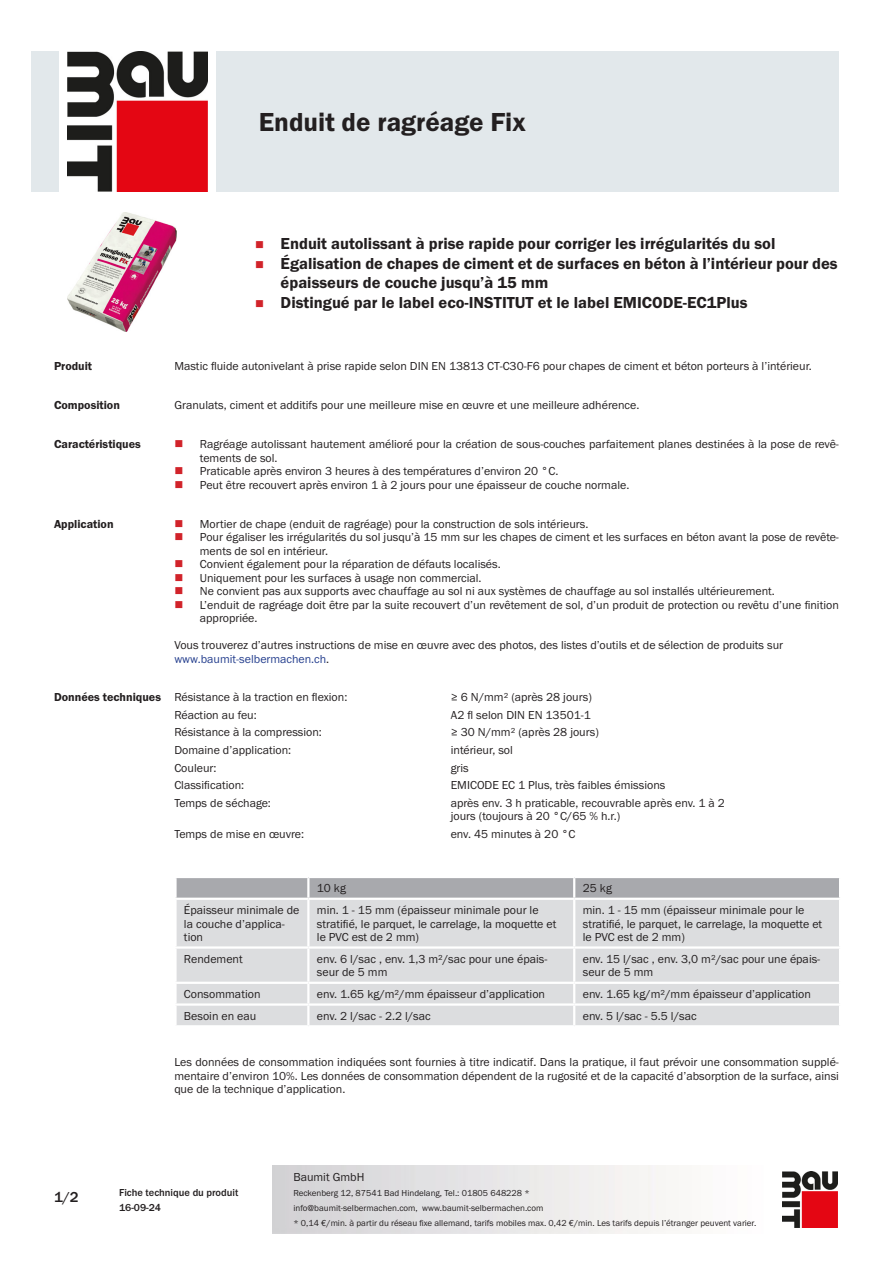
<style>
.page{position:relative;width:893px;height:1263px;background:#fff}
.page>*{position:absolute;margin:0;border:0;box-sizing:border-box;transform-origin:0 0}
.PDS_Produktname{font:27px "BM Franklin Gothic URW Dem";color:#231f20}
.t1{font:16.5px/19.5px "BM Franklin Gothic URW Dem";color:#231f20}
.t2{font:500 15px "BM Franklin Gothic URW";color:#231f20}
.PDS_Standard{font:12px/13.5px "BM Franklin Gothic URW Boo";color:#231f20}
.PDS_Standard_linksbü{font:12px/13.5px "BM Franklin Gothic URW Boo";color:#231f20}
.PDS_Header{font:12px "BM Franklin Gothic URW Dem";color:#231f20}
.PDS_Standard-2{font:12px "BM Franklin Gothic URW Boo";color:#253f8e}
.t3{font:500 10.5px/15px "BM Franklin Gothic URW";color:#231f20}
.t4{font:9px/15px "BM Franklin Gothic URW Boo";color:#231f20}
.s1{color:#231f20}
</style>
<div class="page">
<img style="left:782px;top:1171px;width:56px;height:56px">
<div style="left:32px;top:51px;width:27px;height:140px;background:#e2e8eb"></div>
<img style="left:68px;top:51px;width:139px;height:140px">
<div style="left:216px;top:51px;width:623px;height:140px;background:#e2e8eb"></div>
<img style="left:68px;top:213px;width:109px;height:119px">
<svg style="left:177px;top:878px;width:662px;height:20px;background:#aaabaf"></svg>
<div style="left:177px;top:900px;width:662px;height:125px;background:#dcdddf"></div>
<hr style="left:307px;top:878px;width:2px;height:20px;background:#fff">
<hr style="left:573px;top:878px;width:2px;height:20px;background:#fff">
<hr style="left:307px;top:900px;width:2px;height:46px;background:#fff">
<hr style="left:573px;top:900px;width:2px;height:46px;background:#fff">
<hr style="left:174px;top:946px;width:134px;height:3px;background:#fff">
<hr style="left:308px;top:946px;width:266px;height:3px;background:#fff">
<hr style="left:307px;top:949px;width:2px;height:33px;background:#fff">
<hr style="left:574px;top:946px;width:267px;height:3px;background:#fff">
<hr style="left:573px;top:949px;width:2px;height:33px;background:#fff">
<hr style="left:174px;top:982px;width:134px;height:2px;background:#fff">
<hr style="left:308px;top:982px;width:266px;height:2px;background:#fff">
<hr style="left:574px;top:982px;width:267px;height:2px;background:#fff">
<hr style="left:174px;top:1003px;width:134px;height:3px;background:#fff">
<hr style="left:308px;top:1003px;width:266px;height:3px;background:#fff">
<svg style="left:307px;top:984px;width:2px;height:41px"></svg>
<hr style="left:574px;top:1003px;width:267px;height:3px;background:#fff">
<svg style="left:573px;top:984px;width:2px;height:41px"></svg>
<p class="PDS_Produktname" style="left:259px;top:106px;width:268px">Enduit de ragréage Fix</p>
<p class="t1" style="left:281px;top:234px;width:496px">Enduit autolissant à prise rapide pour corriger les irrégularités du sol</p>
<p class="t1" style="left:281px;top:254px;width:559px">Égalisation de chapes de ciment et de surfaces en béton à l’intérieur pour des épaisseurs de couche jusqu’à 15 mm</p>
<p class="t1" style="left:281px;top:293px;width:468px">Distingué par le label eco-INSTITUT et le label EMICODE-EC1Plus</p>
<p class="PDS_Header" style="left:54px;top:359px;width:40px">Produit</p>
<p class="PDS_Standard" style="left:174px;top:360px;width:639px">Mastic fluide autonivelant à prise rapide selon DIN EN 13813 CT-C30-F6 pour chapes de ciment et béton porteurs à l’intérieur.</p>
<p class="PDS_Header" style="left:54px;top:398px;width:67px">Composition</p>
<p class="PDS_Standard" style="left:174px;top:399px;width:467px">Granulats, ciment et additifs pour une meilleure mise en œuvre et une meilleure adhérence.</p>
<p class="PDS_Header" style="left:54px;top:437px;width:88px">Caractéristiques</p>
<p class="PDS_Standard" style="left:200px;top:438px;width:641px">Ragréage autolissant hautement amélioré pour la création de sous-couches parfaitement planes destinées à la pose de revê&shy;tements de sol.</p>
<p class="PDS_Standard" style="left:200px;top:465px;width:360px">Praticable après environ 3 heures à des températures d’environ 20 °C.</p>
<p class="PDS_Standard" style="left:200px;top:478px;width:431px">Peut être recouvert après environ 1 à 2 jours pour une épaisseur de couche normale.</p>
<p class="PDS_Header" style="left:54px;top:516px;width:61px">Application</p>
<p class="PDS_Standard" style="left:200px;top:517px;width:390px">Mortier de chape (enduit de ragréage) pour la construction de sols intérieurs.</p>
<p class="PDS_Standard" style="left:200px;top:530px;width:641px">Pour égaliser les irrégularités du sol jusqu’à 15 mm sur les chapes de ciment et les surfaces en béton avant la pose de revête&shy;ments de sol en intérieur.</p>
<p class="PDS_Standard" style="left:200px;top:557px;width:302px">Convient également pour la réparation de défauts localisés.</p>
<p class="PDS_Standard" style="left:200px;top:571px;width:283px">Uniquement pour les surfaces à usage non commercial.</p>
<p class="PDS_Standard" style="left:200px;top:584px;width:576px">Ne convient pas aux supports avec chauffage au sol ni aux systèmes de chauffage au sol installés ultérieurement.</p>
<p class="PDS_Standard" style="left:200px;top:598px;width:640px">L’enduit de ragréage doit être par la suite recouvert d’un revêtement de sol, d’un produit de protection ou revêtu d’une finition appropriée.</p>
<p class="PDS_Standard" style="left:174px;top:638px;width:610px">Vous trouverez d’autres instructions de mise en œuvre avec des photos, des listes d’outils et de sélection de produits sur</p>
<p class="PDS_Standard-2" style="left:174px;top:651px;width:156px">www.baumit-selbermachen.ch<span class="s1">.</span></p>
<p class="PDS_Header" style="left:54px;top:690px;width:109px">Données techniques</p>
<p class="PDS_Standard_linksbü" style="left:174px;top:691px;width:175px">Résistance à la traction en flexion:</p>
<p class="PDS_Standard_linksbü" style="left:451px;top:691px;width:143px">≥ 6 N/mm² (après 28 jours)</p>
<p class="PDS_Standard_linksbü" style="left:174px;top:708px;width:84px">Réaction au feu:</p>
<p class="PDS_Standard_linksbü" style="left:451px;top:708px;width:142px">A2 fl selon DIN EN 13501-1</p>
<p class="PDS_Standard_linksbü" style="left:174px;top:726px;width:149px">Résistance à la compression:</p>
<p class="PDS_Standard_linksbü" style="left:451px;top:726px;width:150px">≥ 30 N/mm² (après 28 jours)</p>
<p class="PDS_Standard_linksbü" style="left:174px;top:743px;width:118px">Domaine d’application:</p>
<p class="PDS_Standard_linksbü" style="left:451px;top:743px;width:64px">intérieur, sol</p>
<p class="PDS_Standard_linksbü" style="left:174px;top:761px;width:44px">Couleur:</p>
<p class="PDS_Standard_linksbü" style="left:451px;top:761px;width:20px">gris</p>
<p class="PDS_Standard_linksbü" style="left:174px;top:778px;width:71px">Classification:</p>
<p class="PDS_Standard_linksbü" style="left:451px;top:778px;width:216px">EMICODE EC 1 Plus, très faibles émissions</p>
<p class="PDS_Standard_linksbü" style="left:174px;top:796px;width:98px">Temps de séchage:</p>
<p class="PDS_Standard_linksbü" style="left:451px;top:796px;width:276px">après env. 3 h praticable, recouvrable après env. 1 à 2 jours (toujours à 20 °C/65 % h.r.)</p>
<p class="PDS_Standard_linksbü" style="left:174px;top:827px;width:131px">Temps de mise en œuvre:</p>
<p class="PDS_Standard_linksbü" style="left:451px;top:827px;width:126px">env. 45 minutes à 20 °C</p>
<p class="PDS_Standard_linksbü" style="left:317px;top:882px;width:31px">10 kg</p>
<p class="PDS_Standard_linksbü" style="left:583px;top:882px;width:31px">25 kg</p>
<p class="PDS_Standard_linksbü" style="left:184px;top:903px;width:117px">Épaisseur minimale de la couche d’applica&shy;tion</p>
<p class="PDS_Standard_linksbü" style="left:317px;top:903px;width:241px">min. 1 - 15 mm (épaisseur minimale pour le stratifié, le parquet, le carrelage, la moquette et le PVC est de 2 mm)</p>
<p class="PDS_Standard_linksbü" style="left:583px;top:903px;width:241px">min. 1 - 15 mm (épaisseur minimale pour le stratifié, le parquet, le carrelage, la moquette et le PVC est de 2 mm)</p>
<p class="PDS_Standard_linksbü" style="left:184px;top:952px;width:60px">Rendement</p>
<p class="PDS_Standard_linksbü" style="left:317px;top:952px;width:232px">env. 6 l/sac , env. 1,3 m²/sac pour une épais&shy;seur de 5 mm</p>
<p class="PDS_Standard_linksbü" style="left:583px;top:952px;width:239px">env. 15 l/sac , env. 3,0 m²/sac pour une épais&shy;seur de 5 mm</p>
<p class="PDS_Standard_linksbü" style="left:184px;top:987px;width:78px">Consommation</p>
<p class="PDS_Standard_linksbü" style="left:317px;top:987px;width:230px">env. 1.65 kg/m²/mm épaisseur d’application</p>
<p class="PDS_Standard_linksbü" style="left:583px;top:987px;width:230px">env. 1.65 kg/m²/mm épaisseur d’application</p>
<p class="PDS_Standard_linksbü" style="left:184px;top:1009px;width:74px">Besoin en eau</p>
<p class="PDS_Standard_linksbü" style="left:317px;top:1009px;width:115px">env. 2 l/sac - 2.2 l/sac</p>
<p class="PDS_Standard_linksbü" style="left:583px;top:1009px;width:115px">env. 5 l/sac - 5.5 l/sac</p>
<p class="PDS_Standard" style="left:174px;top:1056px;width:666px;text-align:justify">Les données de consommation indiquées sont fournies à titre indicatif. Dans la pratique, il faut prévoir une consommation supplé&shy;mentaire d’environ 10%. Les données de consommation dépendent de la rugosité et de la capacité d’absorption de la surface, ainsi que de la technique d’application.</p>
<p class="t2" style="left:54px;top:1188px;width:26px">1/2</p>
<p class="t3" style="left:119px;top:1185px;width:121px">Fiche technique du produit<br>16-09-24</p>
<p class="PDS_Standard" style="left:293px;top:1170px;width:73px">Baumit GmbH</p>
<p class="t4" style="left:293px;top:1186px;width:464px">Reckenberg 12, 87541 Bad Hindelang, Tel.: 01805 648228 *<br>info@baumit-selbermachen.com, www.baumit-selbermachen.com<br>* 0,14 €/min. à partir du réseau fixe allemand, tarifs mobiles max. 0,42 €/min. Les tarifs depuis l’étranger peuvent varier.</p>
</div>
